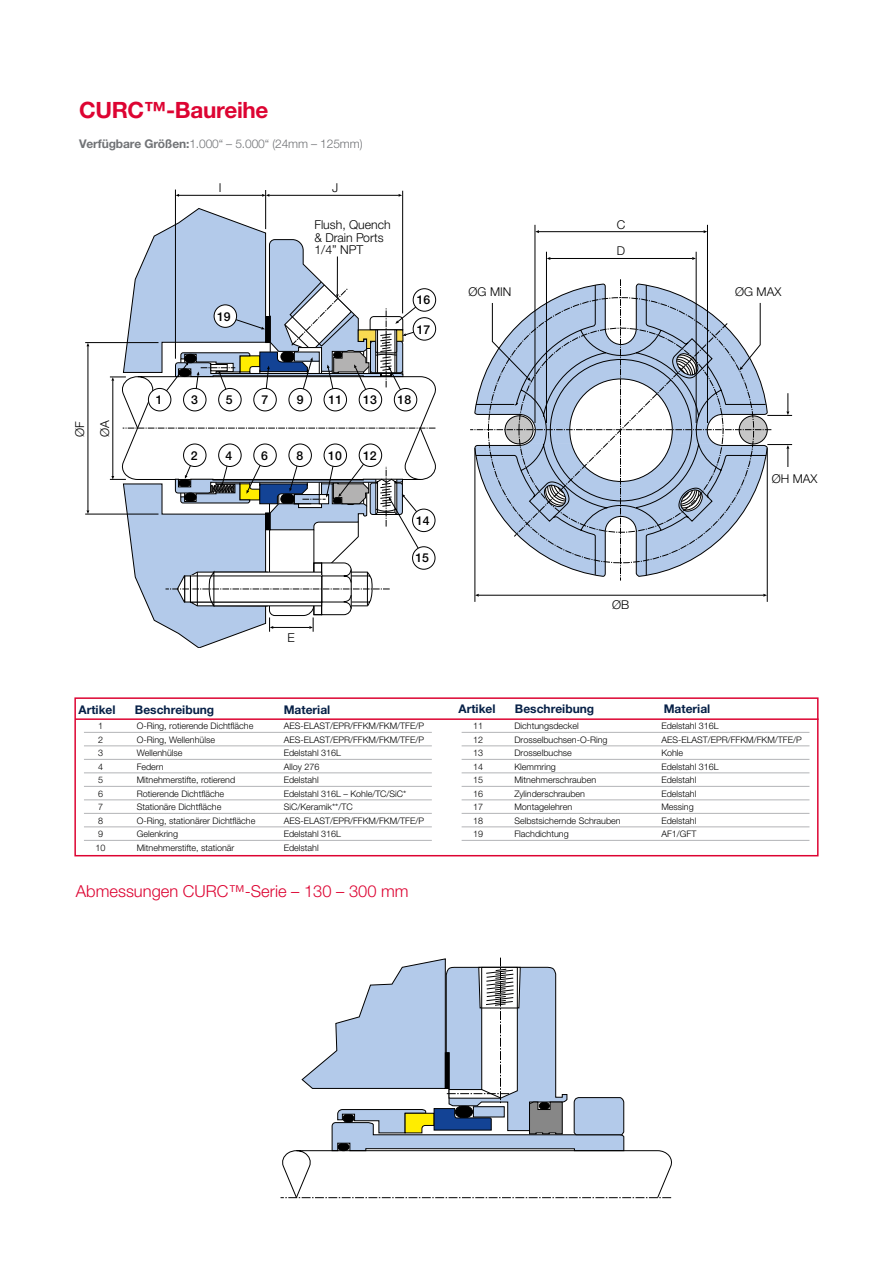
<style>
.page{position:relative;width:893px;height:1263px;background:#fff}
.page>*{position:absolute;margin:0;border:0;box-sizing:border-box;transform-origin:0 0}
.t1{font:700 22.5px "Helvetica Neue LTW1 G";letter-spacing:-.015em;color:#dd0432}
.t2{font:300 16.5px "Helvetica Neue LTW1 G";color:#dd0432}
.t3{font:300 12.3px/12.3px "Helvetica Neue LTW1 G";color:#000}
.t4{font:500 12.3px "Helvetica Neue LTW1 G";color:#000}
.t5{font:300 12.15px/26.7px "Helvetica Neue LTW1 G";color:#000}
.t6{font:700 12px "Helvetica Neue LTW1 G";color:#062047}
.t7{font:300 12px "Helvetica Neue LTW1 G";letter-spacing:-.01em;color:#717376}
.t8{font:300 9px "Helvetica Neue LTW1 G";color:#000}
.s1{font-weight:700}
</style>
<div class="page">
<svg style="left:280px;top:958px;width:392px;height:240px"></svg>
<div style="left:445px;top:1052px;width:4px;height:37px;border:1px solid #000"></div>
<hr style="left:175px;top:190px;width:1px;height:169px;background:#000">
<hr style="left:265px;top:190px;width:1px;height:39px;background:#000">
<hr style="left:179px;top:195px;width:83px;height:1px;background:#000">
<hr style="left:269px;top:195px;width:130px;height:1px;background:#000">
<svg style="left:262px;top:194px;width:7px;height:3px"></svg>
<hr style="left:402px;top:191px;width:1px;height:122px;background:#000">
<svg style="left:85px;top:208px;width:352px;height:440px"></svg>
<svg style="left:475px;top:284px;width:292px;height:160px"></svg>
<svg style="left:488px;top:297px;width:266px;height:147px"></svg>
<hr style="left:696px;top:252px;width:1px;height:171px;background:#000">
<hr style="left:546px;top:252px;width:1px;height:171px;background:#000">
<hr style="left:707px;top:225px;width:1px;height:198px;background:#000">
<hr style="left:535px;top:225px;width:1px;height:198px;background:#000">
<hr style="left:767px;top:448px;width:1px;height:154px;background:#000">
<hr style="left:475px;top:448px;width:1px;height:154px;background:#000">
<svg style="left:767px;top:393px;width:25px;height:23px"></svg>
<svg style="left:475px;top:444px;width:317px;height:132px"></svg>
<hr style="left:550px;top:258px;width:142px;height:1px;background:#000">
<svg style="left:692px;top:257px;width:4px;height:3px"></svg>
<hr style="left:539px;top:231px;width:165px;height:1px;background:#000">
<hr style="left:478px;top:595px;width:286px;height:1px;background:#000">
<svg style="left:492px;top:302px;width:39px;height:79px"></svg>
<svg style="left:739px;top:302px;width:22px;height:68px"></svg>
<div style="left:74px;top:697px;width:745px;height:159px;border:2px solid #dd0432"></div>
<hr style="left:84px;top:732px;width:348px;height:1px;background:#b3b4b7">
<hr style="left:84px;top:746px;width:348px;height:1px;background:#b3b4b7">
<hr style="left:84px;top:759px;width:348px;height:1px;background:#b3b4b7">
<hr style="left:84px;top:773px;width:348px;height:1px;background:#b3b4b7">
<hr style="left:84px;top:786px;width:348px;height:1px;background:#b3b4b7">
<hr style="left:84px;top:800px;width:348px;height:1px;background:#b3b4b7">
<hr style="left:84px;top:813px;width:348px;height:1px;background:#b3b4b7">
<hr style="left:84px;top:827px;width:348px;height:1px;background:#b3b4b7">
<hr style="left:84px;top:840px;width:348px;height:1px;background:#b3b4b7">
<hr style="left:462px;top:732px;width:347px;height:1px;background:#b3b4b7">
<hr style="left:462px;top:746px;width:347px;height:1px;background:#b3b4b7">
<hr style="left:462px;top:759px;width:347px;height:1px;background:#b3b4b7">
<hr style="left:462px;top:773px;width:347px;height:1px;background:#b3b4b7">
<hr style="left:462px;top:786px;width:347px;height:1px;background:#b3b4b7">
<hr style="left:462px;top:800px;width:347px;height:1px;background:#b3b4b7">
<hr style="left:462px;top:813px;width:347px;height:1px;background:#b3b4b7">
<hr style="left:462px;top:827px;width:347px;height:1px;background:#b3b4b7">
<hr style="left:462px;top:840px;width:347px;height:1px;background:#b3b4b7">
<hr style="left:75px;top:718px;width:744px;height:2px;background:#dd0432">
<p class="t1" style="left:79px;top:96px;width:191px">CURC™-Baureihe</p>
<p class="t7" style="left:79px;top:137px;width:285px"><span class="s1">Verfügbare Größen:</span>1.000“ – 5.000“ (24mm – 125mm)</p>
<p class="t3" style="left:219px;top:182px;width:4px">I</p>
<p class="t3" style="left:332px;top:182px;width:8px">J</p>
<p class="t3" style="left:314px;top:219px;width:78px">Flush, Quench &amp; Drain Ports<br>1/4” NPT</p>
<p class="t4" style="left:217px;top:309px;width:15px">19</p>
<p class="t4" style="left:417px;top:292px;width:15px">16</p>
<p class="t4" style="left:417px;top:322px;width:15px">17</p>
<p class="t3" style="left:67px;top:437px;width:18px;line-height:24.9px;rotate:-90deg">ØF<br>ØA</p>
<p class="t4" style="left:156px;top:392px;width:8px">1</p>
<p class="t4" style="left:191px;top:392px;width:8px">3</p>
<p class="t4" style="left:262px;top:392px;width:8px">7</p>
<p class="t4" style="left:297px;top:392px;width:8px">9</p>
<p class="t4" style="left:329px;top:392px;width:15px">11</p>
<p class="t4" style="left:363px;top:392px;width:15px">13</p>
<p class="t4" style="left:398px;top:393px;width:15px">18</p>
<p class="t4" style="left:226px;top:392px;width:8px">5</p>
<p class="t4" style="left:191px;top:448px;width:8px">2</p>
<p class="t4" style="left:261px;top:448px;width:8px">6</p>
<p class="t4" style="left:296px;top:448px;width:8px">8</p>
<p class="t4" style="left:363px;top:448px;width:15px">12</p>
<p class="t4" style="left:225px;top:448px;width:8px">4</p>
<p class="t4" style="left:328px;top:448px;width:15px">10</p>
<p class="t3" style="left:287px;top:631px;width:9px">E</p>
<p class="t4" style="left:416px;top:513px;width:15px">14</p>
<p class="t4" style="left:415px;top:550px;width:15px">15</p>
<p class="t5" style="left:469px;top:279px;width:44px">ØG MIN</p>
<p class="t5" style="left:617px;top:211px;width:10px">C<br>D</p>
<p class="t5" style="left:612px;top:591px;width:19px">ØB</p>
<p class="t6" style="left:78px;top:702px;width:39px">Artikel</p>
<p class="t6" style="left:135px;top:702px;width:81px">Beschreibung</p>
<p class="t6" style="left:284px;top:702px;width:48px">Material</p>
<p class="t6" style="left:458px;top:701px;width:39px">Artikel</p>
<p class="t6" style="left:515px;top:701px;width:81px">Beschreibung</p>
<p class="t6" style="left:664px;top:701px;width:48px">Material</p>
<p class="t5" style="left:735px;top:279px;width:48px">ØG MAX</p>
<p class="t5" style="left:772px;top:465px;width:47px">ØH MAX</p>
<p class="t8" style="left:98px;top:720px;width:7px">1</p>
<p class="t8" style="left:137px;top:720px;width:118px">O-Ring, rotierende Dichtfläche</p>
<p class="t8" style="left:284px;top:720px;width:142px">AES-ELAST/EPR/FFKM/FKM/TFE/P</p>
<p class="t8" style="left:98px;top:734px;width:7px">2</p>
<p class="t8" style="left:137px;top:734px;width:80px">O-Ring, Wellenhülse</p>
<p class="t8" style="left:284px;top:734px;width:142px">AES-ELAST/EPR/FFKM/FKM/TFE/P</p>
<p class="t8" style="left:98px;top:747px;width:7px">3</p>
<p class="t8" style="left:137px;top:747px;width:47px">Wellenhülse</p>
<p class="t8" style="left:284px;top:747px;width:59px">Edelstahl 316L</p>
<p class="t8" style="left:98px;top:761px;width:7px">4</p>
<p class="t8" style="left:137px;top:761px;width:28px">Federn</p>
<p class="t8" style="left:284px;top:761px;width:37px">Alloy 276</p>
<p class="t8" style="left:98px;top:774px;width:7px">5</p>
<p class="t8" style="left:137px;top:774px;width:100px">Mitnehmerstifte, rotierend</p>
<p class="t8" style="left:284px;top:774px;width:37px">Edelstahl</p>
<p class="t8" style="left:98px;top:788px;width:7px">6</p>
<p class="t8" style="left:137px;top:788px;width:89px">Rotierende Dichtfläche</p>
<p class="t8" style="left:284px;top:788px;width:124px">Edelstahl 316L – Kohle/TC/SiC*</p>
<p class="t8" style="left:98px;top:801px;width:7px">7</p>
<p class="t8" style="left:137px;top:801px;width:86px">Stationäre Dichtfläche</p>
<p class="t8" style="left:284px;top:801px;width:71px">SiC/Keramik**/TC</p>
<p class="t8" style="left:98px;top:815px;width:7px">8</p>
<p class="t8" style="left:137px;top:815px;width:120px">O-Ring, stationärer Dichtfläche</p>
<p class="t8" style="left:284px;top:815px;width:142px">AES-ELAST/EPR/FFKM/FKM/TFE/P</p>
<p class="t8" style="left:98px;top:828px;width:7px">9</p>
<p class="t8" style="left:137px;top:828px;width:43px">Gelenkring</p>
<p class="t8" style="left:284px;top:828px;width:59px">Edelstahl 316L</p>
<p class="t8" style="left:96px;top:842px;width:12px">10</p>
<p class="t8" style="left:137px;top:842px;width:99px">Mitnehmerstifte, stationär</p>
<p class="t8" style="left:284px;top:842px;width:37px">Edelstahl</p>
<p class="t2" style="left:76px;top:880px;width:334px">Abmessungen CURC™-Serie – 130 – 300 mm</p>
<p class="t8" style="left:473px;top:720px;width:12px">11</p>
<p class="t8" style="left:514px;top:720px;width:66px">Dichtungsdeckel</p>
<p class="t8" style="left:661px;top:720px;width:59px">Edelstahl 316L</p>
<p class="t8" style="left:473px;top:734px;width:12px">12</p>
<p class="t8" style="left:514px;top:734px;width:95px">Drosselbuchsen-O-Ring</p>
<p class="t8" style="left:661px;top:734px;width:142px">AES-ELAST/EPR/FFKM/FKM/TFE/P</p>
<p class="t8" style="left:473px;top:747px;width:12px">13</p>
<p class="t8" style="left:514px;top:747px;width:59px">Drosselbuchse</p>
<p class="t8" style="left:661px;top:747px;width:23px">Kohle</p>
<p class="t8" style="left:473px;top:761px;width:12px">14</p>
<p class="t8" style="left:514px;top:761px;width:43px">Klemmring</p>
<p class="t8" style="left:661px;top:761px;width:59px">Edelstahl 316L</p>
<p class="t8" style="left:473px;top:774px;width:12px">15</p>
<p class="t8" style="left:514px;top:774px;width:83px">Mitnehmerschrauben</p>
<p class="t8" style="left:661px;top:774px;width:37px">Edelstahl</p>
<p class="t8" style="left:473px;top:788px;width:12px">16</p>
<p class="t8" style="left:514px;top:788px;width:72px">Zylinderschrauben</p>
<p class="t8" style="left:661px;top:788px;width:37px">Edelstahl</p>
<p class="t8" style="left:473px;top:801px;width:12px">17</p>
<p class="t8" style="left:514px;top:801px;width:59px">Montagelehren</p>
<p class="t8" style="left:661px;top:801px;width:34px">Messing</p>
<p class="t8" style="left:473px;top:815px;width:12px">18</p>
<p class="t8" style="left:514px;top:815px;width:108px">Selbstsichernde Schrauben</p>
<p class="t8" style="left:661px;top:815px;width:37px">Edelstahl</p>
<p class="t8" style="left:473px;top:828px;width:12px">19</p>
<p class="t8" style="left:514px;top:828px;width:56px">Flachdichtung</p>
<p class="t8" style="left:661px;top:828px;width:37px">AF1/GFT</p>
</div>
